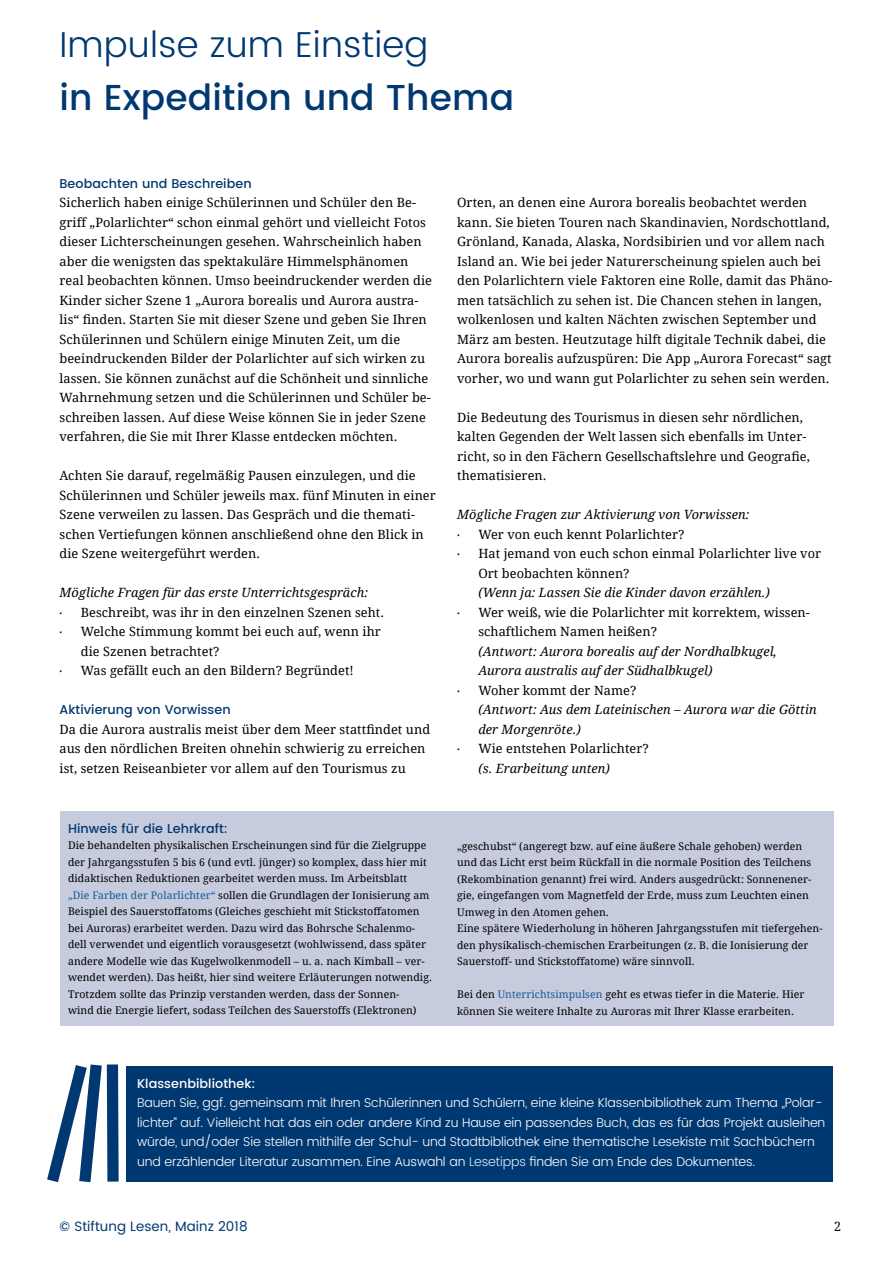
<style>
.page{position:relative;width:893px;height:1263px;background:#fff}
.page>*{position:absolute;margin:0;border:0;box-sizing:border-box;transform-origin:0 0}
.t1{font:500 36px "Poppins DE";letter-spacing:.005em;color:#003871}
.t2{font:300 36px "Poppins DE";letter-spacing:.005em;color:#003871}
.t3{font:13.5px "Poppins DE";letter-spacing:.005em;color:#003871}
.t4{font:12.75px/19.5px "Droid Serif";letter-spacing:.005em;color:#000}
.t5{font:300 12.75px/19.5px "Poppins DE";letter-spacing:-.01em;color:#fff}
.t6{font:italic 12.75px/19.5px "Droid Serif";letter-spacing:.005em;color:#000}
.t7{font:500 12.75px "Poppins DE";letter-spacing:.005em;color:#003871}
.t8{font:500 12.75px "Poppins DE";letter-spacing:.005em;color:#fff}
.t9{font:10.5px/16.5px "Droid Serif";letter-spacing:.005em;color:#000}
.s1{color:#165b9a}
.s2{color:#d5edfa}
</style>
<div class="page">
<div style="left:126px;top:1066px;width:707px;height:115px;background:#003871"></div>
<svg style="left:47px;top:1064px;width:72px;height:119px"></svg>
<div style="left:60px;top:811px;width:773px;height:215px;background:#c7cbde"></div>
<p class="t2" style="left:60px;top:19px;width:370px">Impulse zum Einstieg</p>
<p class="t1" style="left:60px;top:70px;width:456px">in Expedition und Thema</p>
<p class="t7" style="left:60px;top:174px;width:194px">Beobachten und Beschreiben</p>
<p class="t4" style="left:60px;top:193px;width:368px">Sicherlich haben einige Schülerinnen und Schüler den Be&shy;griff „Polarlichter“ schon einmal gehört und vielleicht Fotos dieser Lichterscheinungen gesehen. Wahrscheinlich haben aber die wenigsten das spektakuläre Himmelsphänomen</p>
<p class="t4" style="left:60px;top:271px;width:374px">real beobachten können. Umso beeindruckender werden die Kinder sicher Szene 1 „Aurora borealis und Aurora austra&shy;lis“ finden. Starten Sie mit dieser Szene und geben Sie Ihren Schülerinnen und Schülern einige Minuten Zeit, um die beeindruckenden Bilder der Polarlichter auf sich wirken zu lassen. Sie können zunächst auf die Schönheit und sinnliche Wahrnehmung setzen und die Schülerinnen und Schüler be&shy;schreiben lassen. Auf diese Weise können Sie in jeder Szene verfahren, die Sie mit Ihrer Klasse entdecken möchten.</p>
<p class="t4" style="left:60px;top:466px;width:378px">Achten Sie darauf, regelmäßig Pausen einzulegen, und die Schülerinnen und Schüler jeweils max. fünf Minuten in einer Szene verweilen zu lassen. Das Gespräch und die themati&shy;schen Vertiefungen können anschließend ohne den Blick in die Szene weitergeführt werden.</p>
<p class="t6" style="left:60px;top:583px;width:310px">Mögliche Fragen für das erste Unterrichtsgespräch:</p>
<p class="t6" style="left:60px;top:599px;width:5px">.</p>
<p class="t4" style="left:81px;top:602px;width:305px">Beschreibt, was ihr in den einzelnen Szenen seht.</p>
<p class="t6" style="left:60px;top:619px;width:5px">.</p>
<p class="t4" style="left:81px;top:622px;width:302px">Welche Stimmung kommt bei euch auf, wenn ihr</p>
<p class="t4" style="left:81px;top:641px;width:140px">die Szenen betrachtet?</p>
<p class="t6" style="left:60px;top:658px;width:5px">.</p>
<p class="t4" style="left:81px;top:661px;width:275px">Was gefällt euch an den Bildern? Begründet!</p>
<p class="t7" style="left:60px;top:700px;width:173px">Aktivierung von Vorwissen</p>
<p class="t4" style="left:60px;top:719px;width:372px">Da die Aurora australis meist über dem Meer stattfindet und aus den nördlichen Breiten ohnehin schwierig zu erreichen ist, setzen Reiseanbieter vor allem auf den Tourismus zu</p>
<p class="t4" style="left:457px;top:192px;width:377px">Orten, an denen eine Aurora borealis beobachtet werden kann. Sie bieten Touren nach Skandinavien, Nordschottland, Grönland, Kanada, Alaska, Nordsibirien und vor allem nach Island an. Wie bei jeder Naturerscheinung spielen auch bei den Polarlichtern viele Faktoren eine Rolle, damit das Phäno&shy;men tatsächlich zu sehen ist. Die Chancen stehen in langen, wolkenlosen und kalten Nächten zwischen September und März am besten. Heutzutage hilft digitale Technik dabei, die Aurora borealis aufzuspüren: Die App „Aurora Forecast“ sagt vorher, wo und wann gut Polarlichter zu sehen sein werden.</p>
<p class="t4" style="left:457px;top:407px;width:354px">Die Bedeutung des Tourismus in diesen sehr nördlichen, kalten Gegenden der Welt lassen sich ebenfalls im Unter&shy;richt, so in den Fächern Gesellschaftslehre und Geografie, thematisieren.</p>
<p class="t6" style="left:457px;top:504px;width:294px">Mögliche Fragen zur Aktivierung von Vorwissen:</p>
<p class="t6" style="left:457px;top:521px;width:5px">.</p>
<p class="t4" style="left:478px;top:524px;width:208px">Wer von euch kennt Polarlichter?</p>
<p class="t6" style="left:457px;top:540px;width:5px">.</p>
<p class="t4" style="left:478px;top:543px;width:344px">Hat jemand von euch schon einmal Polarlichter live vor<br>Ort beobachten können?</p>
<p class="t6" style="left:478px;top:582px;width:293px">(Wenn ja: Lassen Sie die Kinder davon erzählen.)</p>
<p class="t6" style="left:457px;top:599px;width:5px">.</p>
<p class="t4" style="left:478px;top:602px;width:333px">Wer weiß, wie die Polarlichter mit korrektem, wissen-</p>
<p class="t4" style="left:478px;top:621px;width:180px">schaftlichem Namen heißen?</p>
<p class="t6" style="left:478px;top:641px;width:300px">(Antwort: Aurora borealis auf der Nordhalbkugel,</p>
<p class="t6" style="left:478px;top:660px;width:236px">Aurora australis auf der Südhalbkugel)</p>
<p class="t6" style="left:457px;top:677px;width:5px">.</p>
<p class="t4" style="left:478px;top:680px;width:160px">Woher kommt der Name?</p>
<p class="t6" style="left:478px;top:699px;width:340px">(Antwort: Aus dem Lateinischen – Aurora war die Göttin der Morgenröte.)</p>
<p class="t6" style="left:457px;top:735px;width:5px">.</p>
<p class="t4" style="left:478px;top:738px;width:172px">Wie entstehen Polarlichter?</p>
<p class="t6" style="left:478px;top:758px;width:133px">(s. Erarbeitung unten)</p>
<p class="t7" style="left:68px;top:819px;width:161px">Hinweis für die Lehrkraft:</p>
<p class="t9" style="left:68px;top:837px;width:366px">Die behandelten physikalischen Erscheinungen sind für die Zielgruppe der Jahrgangsstufen 5 bis 6 (und evtl. jünger) so komplex, dass hier mit didaktischen Reduktionen gearbeitet werden muss. Im Arbeitsblatt<br><span class="s1">„Die Farben der Polarlichter“</span> sollen die Grundlagen der Ionisierung am Beispiel des Sauerstoffatoms (Gleiches geschieht mit Stickstoffatomen bei Auroras) erarbeitet werden. Dazu wird das Bohrsche Schalenmo&shy;dell verwendet und eigentlich vorausgesetzt (wohlwissend, dass später andere Modelle wie das Kugelwolkenmodell – u. a. nach Kimball – ver&shy;wendet werden). Das heißt, hier sind weitere Erläuterungen notwendig.<br>Trotzdem sollte das Prinzip verstanden werden, dass der Sonnen-<br>wind die Energie liefert, sodass Teilchen des Sauerstoffs (Elektronen)</p>
<p class="t9" style="left:457px;top:837px;width:356px">„geschubst“ (angeregt bzw. auf eine äußere Schale gehoben) werden und das Licht erst beim Rückfall in die normale Position des Teilchens (Rekombination genannt) frei wird. Anders ausgedrückt: Sonnenener&shy;gie, eingefangen vom Magnetfeld der Erde, muss zum Leuchten einen Umweg in den Atomen gehen.</p>
<p class="t9" style="left:457px;top:920px;width:367px">Eine spätere Wiederholung in höheren Jahrgangsstufen mit tiefergehen&shy;den physikalisch-chemischen Erarbeitungen (z. B. die Ionisierung der<br>Sauerstoff- und Stickstoffatome) wäre sinnvoll.</p>
<p class="t9" style="left:457px;top:986px;width:349px">Bei den <span class="s1">Unterrichtsimpulsen</span> geht es etwas tiefer in die Materie. Hier können Sie weitere Inhalte zu Auroras mit Ihrer Klasse erarbeiten.</p>
<p class="t8" style="left:137px;top:1074px;width:120px">Klassenbibliothek:</p>
<p class="t5" style="left:137px;top:1093px;width:690px">Bauen Sie, ggf. gemeinsam mit Ihren Schülerinnen und Schülern, eine kleine Klassenbibliothek zum Thema „Polar&shy;lichter“ auf. Vielleicht hat das ein oder andere Kind zu Hause ein passendes Buch, das es für das Projekt ausleihen würde, und/oder Sie stellen mithilfe der Schul- und Stadtbibliothek eine thematische Lesekiste mit Sachbüchern und erzählender Literatur zusammen. Eine Auswahl an <span class="s2">Lesetipps</span> finden Sie am Ende des Dokumentes.</p>
<p class="t3" style="left:60px;top:1217px;width:190px">© Stiftung Lesen, Mainz 2018</p>
<p class="t4" style="left:834px;top:1217px;width:9px">2</p>
</div>
